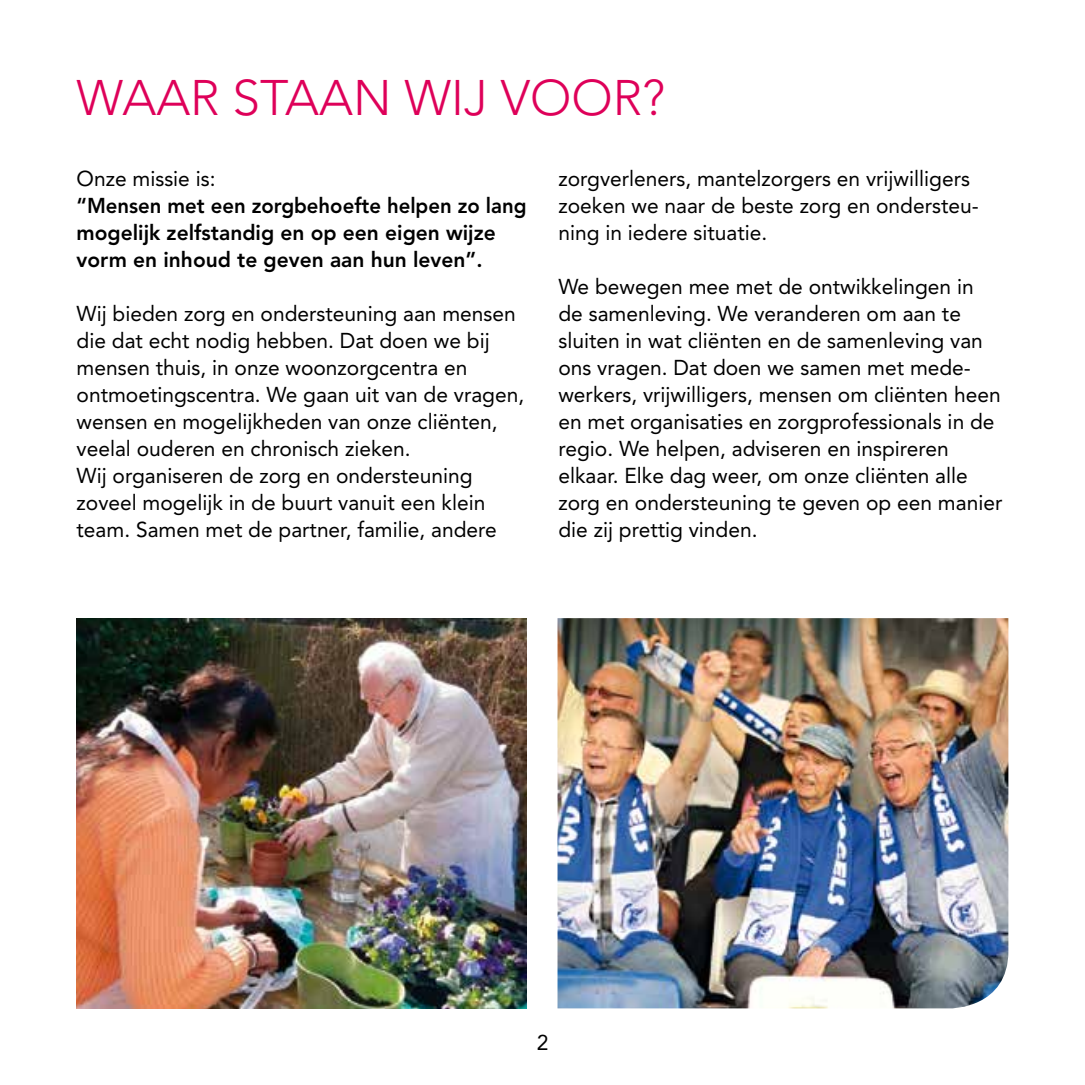
<style>
.page{position:relative;width:1085px;height:1085px;background:#fff}
.page>*{position:absolute;margin:0;border:0;box-sizing:border-box;transform-origin:0 0}
.t1{font:300 49.5px "Avenir LT Std";color:#de0059}
.t2{font:21.38px/27px "Avenir LT Std";color:#000}
.t3{font:800 21.38px/27px "Avenir LT Std";color:#000;scale:.95 1}
</style>
<div class="page">
<img style="left:557px;top:618px;width:451px;height:390px">
<img style="left:77px;top:618px;width:449px;height:390px">
<h1 class="t1" style="left:77px;top:69px;width:590px">WAAR STAAN WIJ VOOR?</h1>
<p class="t2" style="left:77px;top:165px;width:140px">Onze missie is:</p>
<p class="t3" style="left:77px;top:192px;width:475px">“Mensen met een zorgbehoefte helpen zo lang mogelijk zelfstandig en op een eigen wijze vorm en inhoud te geven aan hun leven”.</p>
<p class="t2" style="left:77px;top:300px;width:449px">Wij bieden zorg en ondersteuning aan mensen die dat echt nodig hebben. Dat doen we bij mensen thuis, in onze woonzorgcentra en ontmoetingscentra. We gaan uit van de vragen, wensen en mogelijkheden van onze cliënten, veelal ouderen en chronisch zieken.<br>Wij organiseren de zorg en ondersteuning zoveel mogelijk in de buurt vanuit een klein team. Samen met de partner, familie, andere</p>
<p class="t2" style="left:558px;top:165px;width:421px">zorgverleners, mantelzorgers en vrijwilligers zoeken we naar de beste zorg en ondersteu&shy;ning in iedere situatie.</p>
<p class="t2" style="left:558px;top:273px;width:445px">We bewegen mee met de ontwikkelingen in de samenleving. We veranderen om aan te sluiten in wat cliënten en de samenleving van ons vragen. Dat doen we samen met mede&shy;werkers, vrijwilligers, mensen om cliënten heen en met organisaties en zorgprofessionals in de regio. We helpen, adviseren en inspireren elkaar. Elke dag weer, om onze cliënten alle zorg en ondersteuning te geven op een manier die zij prettig vinden.</p>
<p class="t2" style="left:536px;top:1029px;width:13px">2</p>
</div>
